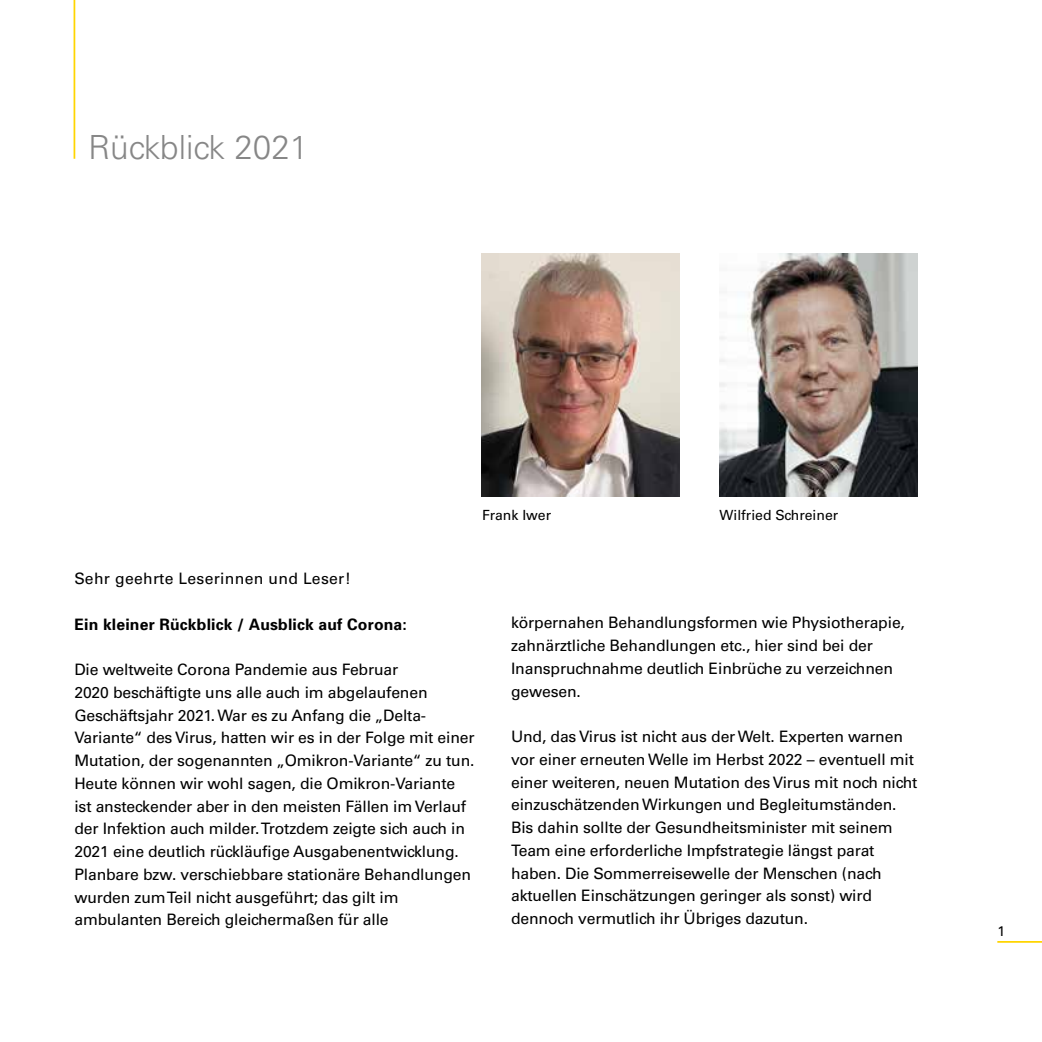
<style>
.page{position:relative;width:1042px;height:1042px;background:#fff}
.page>*{position:absolute;margin:0;border:0;box-sizing:border-box;transform-origin:0 0}
.t1{font:300 33.25px "Univers";color:#878787}
.t2{font:15.75px/22.8px "Univers";letter-spacing:-.01em;color:#000}
.t3{font:700 15.75px "Univers";letter-spacing:.01em;color:#000}
.t4{font:15.75px "Univers";letter-spacing:.02em;color:#000}
.t5{font:14px "Univers";color:#000}
</style>
<div class="page">
<hr style="left:74px;top:0;width:1px;height:159px;background:#ffd500">
<hr style="left:997px;top:941px;width:45px;height:2px;background:#ffd500">
<img style="left:481px;top:253px;width:199px;height:243px">
<img style="left:719px;top:253px;width:199px;height:243px">
<h1 class="t1" style="left:88px;top:127px;width:222px">Rückblick 2021</h1>
<p class="t5" style="left:482px;top:506px;width:70px">Frank Iwer</p>
<p class="t5" style="left:719px;top:506px;width:120px">Wilfried Schreiner</p>
<p class="t4" style="left:74px;top:569px;width:278px">Sehr geehrte Leserinnen und Leser!</p>
<p class="t3" style="left:74px;top:614px;width:334px">Ein kleiner Rückblick / Ausblick auf Corona:</p>
<p class="t2" style="left:74px;top:658px;width:402px">Die weltweite Corona Pandemie aus Februar<br>2020 beschäftigte uns alle auch im abgelaufenen Geschäftsjahr 2021. War es zu Anfang die „Delta-Variante“ des Virus, hatten wir es in der Folge mit einer Mutation, der sogenannten „Omikron-Variante“ zu tun.<br>Heute können wir wohl sagen, die Omikron-Variante ist ansteckender aber in den meisten Fällen im Verlauf der Infektion auch milder. Trotzdem zeigte sich auch in 2021 eine deutlich rückläufige Ausgabenentwicklung.<br>Planbare bzw. verschiebbare stationäre Behandlungen wurden zum Teil nicht ausgeführt; das gilt im ambulanten Bereich gleichermaßen für alle</p>
<p class="t2" style="left:511px;top:611px;width:395px">körpernahen Behandlungsformen wie Physiotherapie, zahnärztliche Behandlungen etc., hier sind bei der Inanspruchnahme deutlich Einbrüche zu verzeichnen gewesen.</p>
<p class="t2" style="left:511px;top:725px;width:408px">Und, das Virus ist nicht aus der Welt. Experten warnen vor einer erneuten Welle im Herbst 2022 – eventuell mit einer weiteren, neuen Mutation des Virus mit noch nicht einzuschätzenden Wirkungen und Begleitumständen.<br>Bis dahin sollte der Gesundheitsminister mit seinem Team eine erforderliche Impfstrategie längst parat haben. Die Sommerreisewelle der Menschen (nach aktuellen Einschätzungen geringer als sonst) wird dennoch vermutlich ihr Übriges dazutun.</p>
<p class="t5" style="left:997px;top:923px;width:9px">1</p>
</div>
